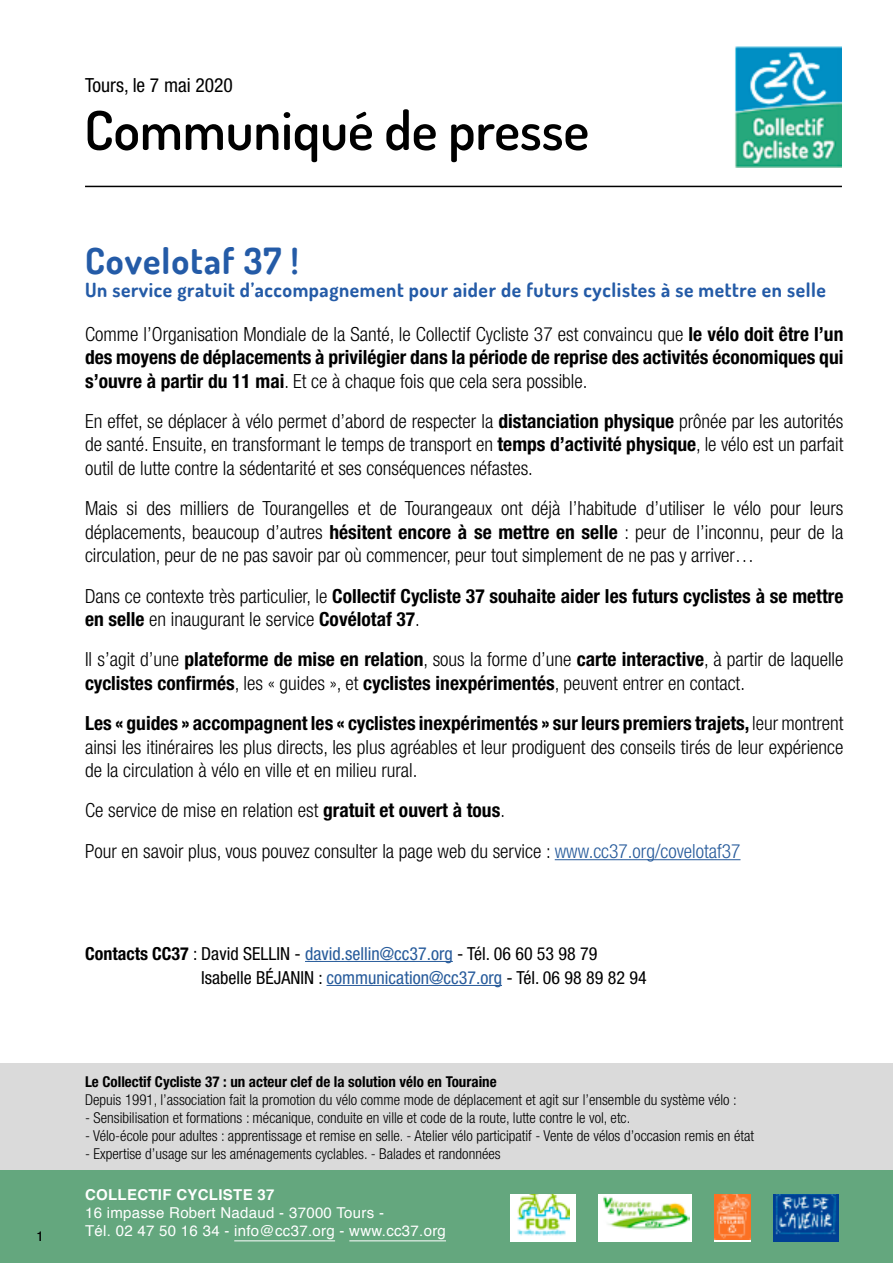
<style>
.page{position:relative;width:893px;height:1263px;background:#fff}
.page>*{position:absolute;margin:0;border:0;box-sizing:border-box;transform-origin:0 0}
.t1{font:600 54px "Dosis";color:#000}
.t2{font:700 36px "Dosis";letter-spacing:.03em;color:#245ba7}
.t3{font:300 condensed 19.5px/23.4px "Helvetica Neue LT Std";color:#000;text-align:justify}
.t4{font:700 condensed 19.5px/23.4px "Helvetica Neue LT Std";color:#000;text-align:justify}
.t5{font:700 19.5px "Dosis";letter-spacing:.03em;color:#245ba7}
.t6{font:condensed 19.5px "Helvetica Neue LT Std";color:#000}
.t7{font:condensed 18px/24px "Helvetica Neue LT Std";color:#000}
.t8{font:300 condensed 15px "Helvetica Neue LT Std";color:#000}
.t9{font:15px/18px "Helvetica";letter-spacing:.02em;color:#fff}
.t10{font:700 condensed 15px "Helvetica Neue LT Std";color:#000}
.t11{font:700 15px "Helvetica";letter-spacing:.02em;color:#fff}
.t12{font:500 condensed 13.5px "Helvetica Neue LT Std";color:#000}
.s1{font-weight:300}
.s2{font-weight:700}
.s3{color:#275b9b}
</style>
<div class="page">
<img style="left:735px;top:46px;width:107px;height:121px">
<div style="left:0;top:1063px;width:893px;height:108px;background:#dadada"></div>
<div style="left:0;top:1171px;width:893px;height:92px;background:#64a77e"></div>
<hr style="left:234px;top:1240px;width:101px;height:1px;background:#fff">
<hr style="left:349px;top:1240px;width:97px;height:1px;background:#fff">
<div style="left:510px;top:1194px;width:65px;height:48px;background:#fff"></div>
<img style="left:517px;top:1194px;width:52px;height:42px">
<div style="left:774px;top:1194px;width:65px;height:48px;background:#004094"></div>
<img style="left:775px;top:1194px;width:61px;height:41px">
<div style="left:714px;top:1194px;width:37px;height:48px;background:#fff"></div>
<img style="left:714px;top:1194px;width:37px;height:46px">
<div style="left:598px;top:1194px;width:93px;height:48px;background:#fff"></div>
<img style="left:603px;top:1196px;width:87px;height:34px">
<hr style="left:85px;top:186px;width:757px;height:1px;background:#000">
<hr style="left:555px;top:859px;width:185px;height:1px;background:#275b9b">
<hr style="left:305px;top:961px;width:148px;height:1px;background:#275b9b">
<hr style="left:327px;top:985px;width:175px;height:1px;background:#275b9b">
<p class="t12" style="left:37px;top:1228px;width:8px">1</p>
<p class="t6" style="left:85px;top:74px;width:149px">Tours, le 7 mai 2020</p>
<h1 class="t1" style="left:84px;top:95px;width:506px">Communiqué de presse</h1>
<h2 class="t2" style="left:85px;top:237px;width:215px">Covelotaf 37 !</h2>
<p class="t5" style="left:85px;top:278px;width:742px">Un service gratuit d’accompagnement pour aider de futurs cyclistes à se mettre en selle</p>
<p class="t4" style="left:85px;top:322px;width:760px"><span class="s1">Comme l’Organisation Mondiale de la Santé, le Collectif Cycliste 37 est convaincu que</span> le vélo doit être l’un des moyens de déplacements à privilégier dans la période de reprise des activités économiques qui s’ouvre à partir du 11 mai<span class="s1">. Et ce à chaque fois que cela sera possible.</span></p>
<p class="t3" style="left:85px;top:409px;width:760px">En effet, se déplacer à vélo permet d’abord de respecter la <span class="s2">distanciation physique</span> prônée par les autorités de santé. Ensuite, en transformant le temps de transport en <span class="s2">temps d’activité physique</span>, le vélo est un parfait outil de lutte contre la sédentarité et ses conséquences néfastes.</p>
<p class="t3" style="left:85px;top:496px;width:760px">Mais si des milliers de Tourangelles et de Tourangeaux ont déjà l’habitude d’utiliser le vélo pour leurs déplacements, beaucoup d’autres <span class="s2">hésitent encore à se mettre en selle</span> : peur de l’inconnu, peur de la circulation, peur de ne pas savoir par où commencer, peur tout simplement de ne pas y arriver…</p>
<p class="t4" style="left:85px;top:584px;width:760px"><span class="s1">Dans ce contexte très particulier, le</span> Collectif Cycliste 37 souhaite aider les futurs cyclistes à se mettre en selle <span class="s1">en inaugurant le service</span> Covélotaf 37<span class="s1">.</span></p>
<p class="t3" style="left:85px;top:647px;width:760px">Il s’agit d’une <span class="s2">plateforme de mise en relation</span>, sous la forme d’une <span class="s2">carte interactive</span>, à partir de laquelle <span class="s2">cyclistes confirmés</span>, les « guides », et <span class="s2">cyclistes inexpérimentés</span>, peuvent entrer en contact.</p>
<p class="t3" style="left:85px;top:711px;width:760px"><span class="s2">Les « guides » accompagnent les « cyclistes inexpérimentés » sur leurs premiers trajets,</span> leur montrent ainsi les itinéraires les plus directs, les plus agréables et leur prodiguent des conseils tirés de leur expérience de la circulation à vélo en ville et en milieu rural.</p>
<p class="t3" style="left:85px;top:790px;width:657px;line-height:40.3px">Ce service de mise en relation est <span class="s2">gratuit et ouvert à tous</span>.<br>Pour en savoir plus, vous pouvez consulter la page web du service : <span class="s3">www.cc37.org/covelotaf37</span></p>
<p class="t7" style="left:201px;top:941px;width:447px;text-indent:-116px"><span class="s2">Contacts CC37</span> : David SELLIN - <span class="s3">david.sellin@cc37.org</span> - Tél. 06 60 53 98 79<br>Isabelle BÉJANIN : <span class="s3">communication@cc37.org</span> - Tél. 06 98 89 82 94</p>
<p class="t10" style="left:85px;top:1072px;width:413px">Le Collectif Cycliste 37 : un acteur clef de la solution vélo en Touraine</p>
<p class="t8" style="left:85px;top:1091px;width:653px">Depuis 1991, l’association fait la promotion du vélo comme mode de déplacement et agit sur l’ensemble du système vélo :</p>
<p class="t8" style="left:85px;top:1109px;width:547px">- Sensibilisation et formations : mécanique, conduite en ville et code de la route, lutte contre le vol, etc.</p>
<p class="t8" style="left:85px;top:1127px;width:671px">- Vélo-école pour adultes : apprentissage et remise en selle. - Atelier vélo participatif - Vente de vélos d’occasion remis en état</p>
<p class="t8" style="left:85px;top:1145px;width:417px">- Expertise d’usage sur les aménagements cyclables. - Balades et randonnées</p>
<p class="t11" style="left:85px;top:1183px;width:191px">COLLECTIF CYCLISTE 37</p>
<p class="t9" style="left:85px;top:1204px;width:362px">16 impasse Robert Nadaud - 37000 Tours -<br>Tél. 02 47 50 16 34 - info@cc37.org - www.cc37.org</p>
</div>
